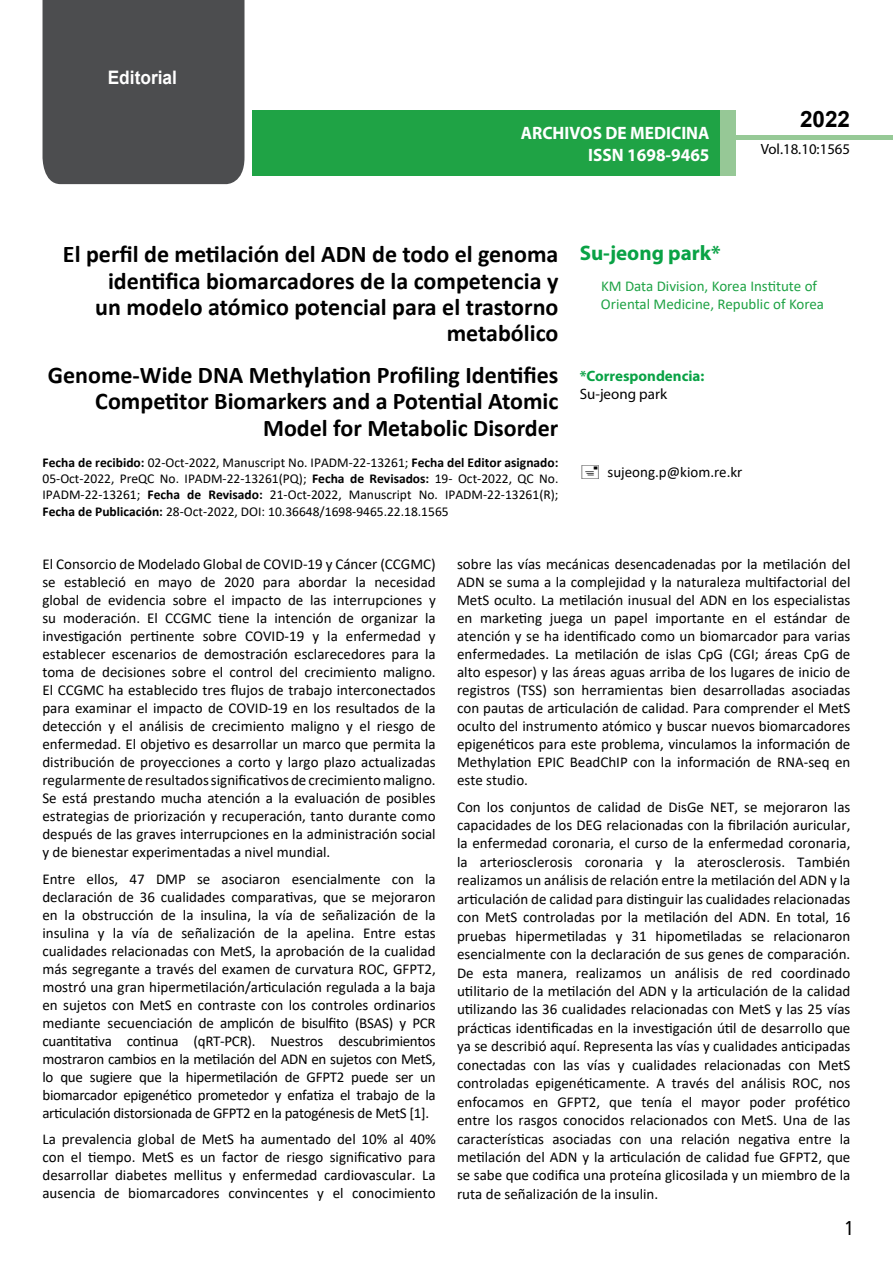
<style>
.page{position:relative;width:893px;height:1263px;background:#fff}
.page>*{position:absolute;margin:0;border:0;box-sizing:border-box;transform-origin:0 0}
.t1{font:25.5px "Tunga";color:#000}
.t2{font:700 24px/26.4px "Calibri";color:#000;text-align:right}
.t3{font:700 22.5px "Arial";color:#000}
.t4{font:700 21px "Myriad Pro";color:#09a245}
.t5{font:700 18.6px "Arial";color:#fff;scale:.93 1}
.t6{font:700 18px/21.6px "Myriad Pro";color:#fff;text-align:right;scale:.96 1}
.t7{font:15px/18px "Calibri";color:#000;text-align:justify}
.t8{font:15px/18px "Calibri";color:#1fa345}
.t9{font:700 15px "Myriad Pro";color:#09a245}
.t10{font:15px "Myriad Pro";color:#000}
.t11{font:14.85px "Myriad Pro";color:#000}
.t12{font:13.5px/16.2px "Calibri";color:#000;text-align:justify}
.s1{font-weight:700}
</style>
<div class="page">
<div style="left:252px;top:110px;width:469px;height:66px;background:#1fa345"></div>
<div style="left:720px;top:110px;width:16px;height:66px;background:#96c896"></div>
<div style="left:43px;top:0;width:201px;height:184px;background:#4c4d4f"></div>
<div style="left:736px;top:135px;width:157px;height:5px;background:#96c996"></div>
<p class="t5" style="left:108px;top:64px;width:76px">Editorial</p>
<p class="t6" style="left:521px;top:122px;width:198px">ARCHIVOS DE MEDICINA<br>ISSN 1698-9465</p>
<h3 class="t3" style="left:800px;top:104px;width:52px">2022</h3>
<p class="t11" style="left:761px;top:140px;width:91px">Vol.18.10:1565</p>
<h2 class="t2" style="left:63px;top:241px;width:497px">El perfil de metilación del ADN de todo el genoma identifica biomarcadores de la competencia y<br>un modelo atómico potencial para el trastorno metabólico</h2>
<h2 class="t2" style="left:48px;top:361px;width:512px">Genome-Wide DNA Methylation Profiling Identifies<br>Competitor Biomarkers and a Potential Atomic<br>Model for Metabolic Disorder</h2>
<p class="t12" style="left:42px;top:454px;width:517px"><span class="s1">Fecha de recibido:</span> 02-Oct-2022, Manuscript No. IPADM-22-13261; <span class="s1">Fecha del Editor asignado:<br></span>05-Oct-2022, PreQC No. IPADM-22-13261(PQ); <span class="s1">Fecha de Revisados:</span> 19- Oct-2022, QC No.<br>IPADM-22-13261; <span class="s1">Fecha de Revisado:</span> 21-Oct-2022, Manuscript No. IPADM-22-13261(R); <span class="s1">Fecha de Publicación:</span> 28-Oct-2022, DOI: 10.36648/1698-9465.22.18.1565</p>
<h3 class="t4" style="left:580px;top:239px;width:142px">Su-jeong park*</h3>
<p class="t8" style="left:601px;top:276px;width:225px">KM Data Division, Korea Institute of<br>Oriental Medicine, Republic of Korea</p>
<p class="t9" style="left:580px;top:366px;width:126px">*Correspondencia:</p>
<p class="t10" style="left:580px;top:384px;width:89px">Su-jeong park</p>
<p class="t7" style="left:607px;top:462px;width:137px">sujeong.p@kiom.re.kr</p>
<p class="t7" style="left:42px;top:555px;width:395px">El Consorcio de Modelado Global de COVID-19 y Cáncer (CCGMC) se estableció en mayo de 2020 para abordar la necesidad global de evidencia sobre el impacto de las interrupciones y su moderación. El CCGMC tiene la intención de organizar la investigación pertinente sobre COVID-19 y la enfermedad y establecer escenarios de demostración esclarecedores para la toma de decisiones sobre el control del crecimiento maligno.<br>El CCGMC ha establecido tres flujos de trabajo interconectados para examinar el impacto de COVID-19 en los resultados de la detección y el análisis de crecimiento maligno y el riesgo de enfermedad. El objetivo es desarrollar un marco que permita la distribución de proyecciones a corto y largo plazo actualizadas regularmente de resultadossignificativos de crecimientomaligno.<br>Se está prestando mucha atención a la evaluación de posibles estrategias de priorización y recuperación, tanto durante como después de las graves interrupciones en la administración social y de bienestar experimentadas a nivel mundial.</p>
<p class="t7" style="left:42px;top:869px;width:395px">Entre ellos, 47 DMP se asociaron esencialmente con la declaración de 36 cualidades comparativas, que se mejoraron en la obstrucción de la insulina, la vía de señalización de la insulina y la vía de señalización de la apelina. Entre estas cualidades relacionadas con MetS, la aprobación de la cualidad más segregante a través del examen de curvatura ROC, GFPT2, mostró una gran hipermetilación/articulación regulada a la baja en sujetos con MetS en contraste con los controles ordinarios mediante secuenciación de amplicón de bisulfito (BSAS) y PCR cuantitativa continua (qRT-PCR). Nuestros descubrimientos mostraron cambios en la metilación del ADN en sujetos con MetS, lo que sugiere que la hipermetilación de GFPT2 puede ser un biomarcador epigenético prometedor y enfatiza el trabajo de la articulación distorsionada de GFPT2 en la patogénesis de MetS [1].</p>
<p class="t7" style="left:42px;top:1130px;width:395px">La prevalencia global de MetS ha aumentado del 10% al 40% con el tiempo. MetS es un factor de riesgo significativo para desarrollar diabetes mellitus y enfermedad cardiovascular. La ausencia de biomarcadores convincentes y el conocimiento</p>
<p class="t7" style="left:457px;top:555px;width:395px">sobre las vías mecánicas desencadenadas por la metilación del ADN se suma a la complejidad y la naturaleza multifactorial del MetS oculto. La metilación inusual del ADN en los especialistas en marketing juega un papel importante en el estándar de atención y se ha identificado como un biomarcador para varias enfermedades. La metilación de islas CpG (CGI; áreas CpG de alto espesor) y las áreas aguas arriba de los lugares de inicio de registros (TSS) son herramientas bien desarrolladas asociadas con pautas de articulación de calidad. Para comprender el MetS oculto del instrumento atómico y buscar nuevos biomarcadores epigenéticos para este problema, vinculamos la información de Methylation EPIC BeadChIP con la información de RNA-seq en este studio.</p>
<p class="t7" style="left:457px;top:797px;width:395px;line-height:18.5px">Con los conjuntos de calidad de DisGe NET, se mejoraron las capacidades de los DEG relacionadas con la fibrilación auricular, la enfermedad coronaria, el curso de la enfermedad coronaria, la arteriosclerosis coronaria y la aterosclerosis. También realizamos un análisis de relación entre la metilación del ADN y la articulación de calidad para distinguir las cualidades relacionadas con MetS controladas por la metilación del ADN. En total, 16 pruebas hipermetiladas y 31 hipometiladas se relacionaron esencialmente con la declaración de sus genes de comparación.<br>De esta manera, realizamos un análisis de red coordinado utilitario de la metilación del ADN y la articulación de la calidad utilizando las 36 cualidades relacionadas con MetS y las 25 vías prácticas identificadas en la investigación útil de desarrollo que ya se describió aquí. Representa las vías y cualidades anticipadas conectadas con las vías y cualidades relacionadas con MetS controladas epigenéticamente. A través del análisis ROC, nos enfocamos en GFPT2, que tenía el mayor poder profético entre los rasgos conocidos relacionados con MetS. Una de las características asociadas con una relación negativa entre la metilación del ADN y la articulación de calidad fue GFPT2, que se sabe que codifica una proteína glicosilada y un miembro de la ruta de señalización de la insulin.</p>
<h1 class="t1" style="left:845px;top:1211px;width:9px">1</h1>
</div>
